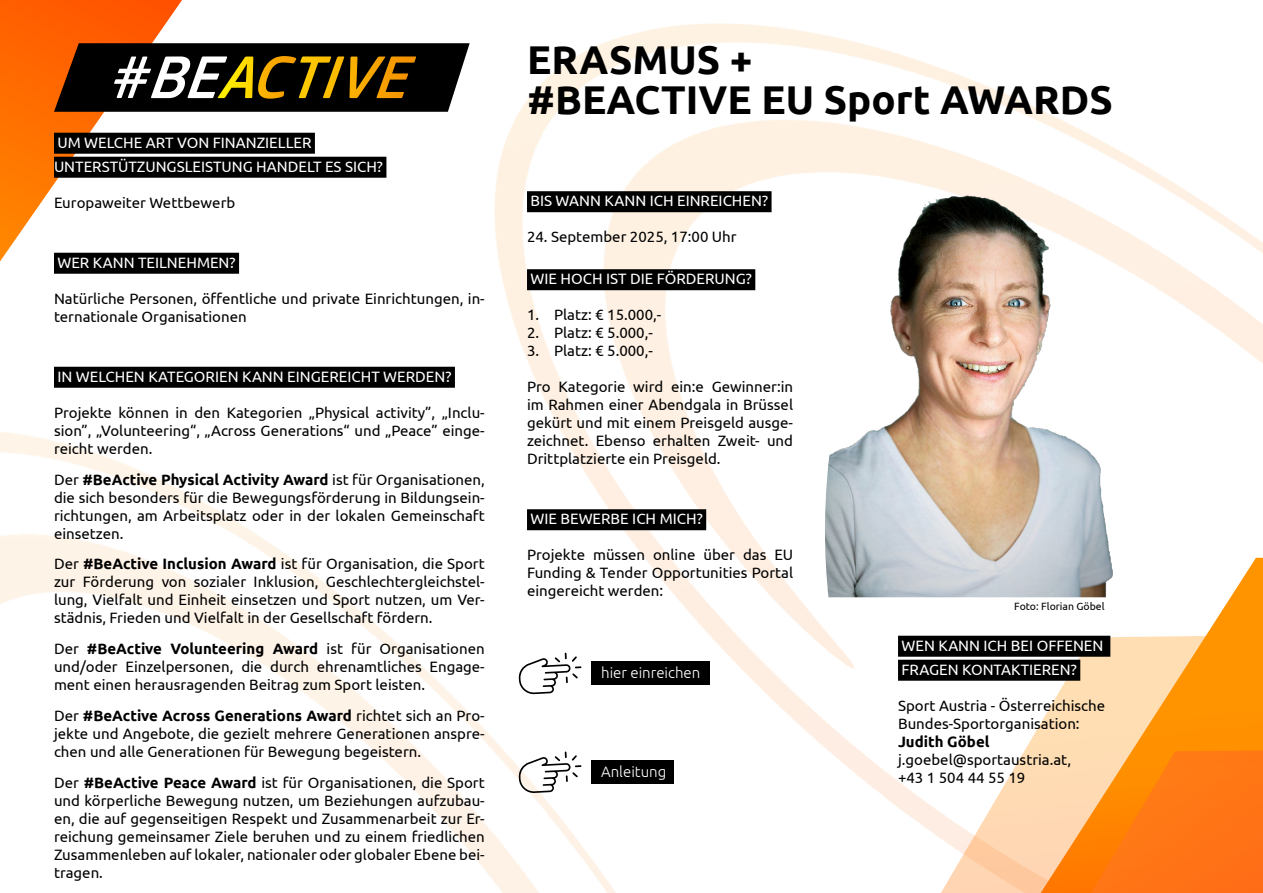
<style>
.page{position:relative;width:1263px;height:893px;background:#fff}
.page>*{position:absolute;margin:0;border:0;box-sizing:border-box;transform-origin:0 0}
.t1{font:700 40.2px/40px "Ubuntu";color:#000}
.t2{font:15px/18px "Ubuntu";color:#000;text-align:justify}
.t3{font:15px/24px "Ubuntu";color:#fff}
.t4{font:300 15px "Ubuntu";color:#fff}
.t5{font:700 15px "Ubuntu";color:#000}
.t6{font:10.5px "Ubuntu";color:#000}
.s1{font-weight:700}
</style>
<div class="page">
<img style="left:0;top:432px;width:453px;height:399px">
<img style="left:453px;top:23px;width:810px;height:870px">
<svg style="left:0;top:0;width:182px;height:261px"></svg>
<svg style="left:1041px;top:558px;width:222px;height:77px"></svg>
<svg style="left:867px;top:635px;width:396px;height:258px"></svg>
<svg style="left:1017px;top:750px;width:246px;height:143px;background:#fe943e"></svg>
<img style="left:825px;top:151px;width:296px;height:446px">
<div style="left:54px;top:133px;width:261px;height:21px;background:#000"></div>
<div style="left:54px;top:157px;width:332px;height:21px;background:#000"></div>
<div style="left:54px;top:253px;width:185px;height:21px;background:#000"></div>
<div style="left:54px;top:367px;width:401px;height:21px;background:#000"></div>
<svg style="left:54px;top:43px;width:416px;height:69px;background:#3c301a"></svg>
<div style="left:898px;top:636px;width:212px;height:21px;background:#000"></div>
<div style="left:898px;top:660px;width:182px;height:21px;background:#000"></div>
<div style="left:527px;top:191px;width:244px;height:21px;background:#000"></div>
<div style="left:527px;top:269px;width:228px;height:21px;background:#000"></div>
<div style="left:527px;top:509px;width:179px;height:21px;background:#000"></div>
<div style="left:591px;top:661px;width:118px;height:23px;background:#000"></div>
<svg style="left:519px;top:653px;width:62px;height:41px"></svg>
<div style="left:591px;top:760px;width:83px;height:23px;background:#000"></div>
<svg style="left:519px;top:751px;width:62px;height:42px"></svg>
<p class="t3" style="left:54px;top:130px;width:330px">UM WELCHE ART VON FINANZIELLER<br>UNTERSTÜTZUNGSLEISTUNG HANDELT ES SICH?</p>
<p class="t2" style="left:54px;top:193px;width:183px">Europaweiter Wettbewerb</p>
<p class="t3" style="left:57px;top:250px;width:180px">WER KANN TEILNEHMEN?</p>
<p class="t2" style="left:54px;top:289px;width:432px">Natürliche Personen, öffentliche und private Einrichtungen, in&shy;ternationale Organisationen</p>
<p class="t3" style="left:57px;top:364px;width:395px">IN WELCHEN KATEGORIEN KANN EINGEREICHT WERDEN?</p>
<p class="t2" style="left:54px;top:403px;width:432px">Projekte können in den Kategorien „Physical activity”, „Inclu&shy;sion”, „Volunteering“, „Across Generations“ und „Peace” einge&shy;reicht werden.</p>
<p class="t2" style="left:54px;top:470px;width:432px">Der <span class="s1">#BeActive Physical Activity Award</span> ist für Organisationen, die sich besonders für die Bewegungsförderung in Bildungsein&shy;richtungen, am Arbeitsplatz oder in der lokalen Gemeinschaft einsetzen.</p>
<p class="t2" style="left:54px;top:554px;width:432px">Der <span class="s1">#BeActive Inclusion Award</span> ist für Organisation, die Sport zur Förderung von sozialer Inklusion, Geschlechtergleichstel&shy;lung, Vielfalt und Einheit einsetzen und Sport nutzen, um Ver&shy;städnis, Frieden und Vielfalt in der Gesellschaft fördern.</p>
<p class="t2" style="left:54px;top:639px;width:432px">Der <span class="s1">#BeActive Volunteering Award</span> ist für Organisationen und/oder Einzelpersonen, die durch ehrenamtliches Engage&shy;ment einen herausragenden Beitrag zum Sport leisten.</p>
<p class="t2" style="left:54px;top:706px;width:432px">Der <span class="s1">#BeActive Across Generations Award</span> richtet sich an Pro&shy;jekte und Angebote, die gezielt mehrere Generationen anspre&shy;chen und alle Generationen für Bewegung begeistern.</p>
<p class="t2" style="left:54px;top:773px;width:432px">Der <span class="s1">#BeActive Peace Award</span> ist für Organisationen, die Sport und körperliche Bewegung nutzen, um Beziehungen aufzubau&shy;en, die auf gegenseitigen Respekt und Zusammenarbeit zur Er&shy;reichung gemeinsamer Ziele beruhen und zu einem friedlichen Zusammenleben auf lokaler, nationaler oder globaler Ebene bei&shy;tragen.</p>
<h1 class="t1" style="left:527px;top:39px;width:587px">ERASMUS +<br>#BEACTIVE EU Sport AWARDS</h1>
<p class="t3" style="left:530px;top:188px;width:239px">BIS WANN KANN ICH EINREICHEN?</p>
<p class="t2" style="left:527px;top:227px;width:211px">24. September 2025, 17:00 Uhr</p>
<p class="t3" style="left:530px;top:266px;width:223px">WIE HOCH IST DIE FÖRDERUNG?</p>
<p class="t2" style="left:527px;top:305px;width:136px">1. Platz: € 15.000,-</p>
<p class="t2" style="left:527px;top:323px;width:127px">2. Platz: € 5.000,-</p>
<p class="t2" style="left:527px;top:341px;width:127px">3. Platz: € 5.000,-</p>
<p class="t2" style="left:527px;top:377px;width:268px">Pro Kategorie wird ein:e Gewinner:in im Rahmen einer Abendgala in Brüssel gekürt und mit einem Preisgeld ausge&shy;zeichnet. Ebenso erhalten Zweit- und Drittplatzierte ein Preisgeld.</p>
<p class="t3" style="left:530px;top:506px;width:174px">WIE BEWERBE ICH MICH?</p>
<p class="t2" style="left:527px;top:545px;width:268px">Projekte müssen online über das EU Funding &amp; Tender Opportunities Portal eingereicht werden:</p>
<p class="t4" style="left:601px;top:664px;width:101px">hier einreichen</p>
<p class="t4" style="left:601px;top:763px;width:67px">Anleitung</p>
<p class="t6" style="left:1014px;top:600px;width:92px">Foto: Florian Göbel</p>
<p class="t3" style="left:901px;top:633px;width:203px">WEN KANN ICH BEI OFFENEN<br>FRAGEN KONTAKTIEREN?</p>
<p class="t2" style="left:898px;top:696px;width:209px">Sport Austria - Österreichische<br>Bundes-Sportorganisation:</p>
<p class="t5" style="left:898px;top:732px;width:93px">Judith Göbel</p>
<p class="t2" style="left:898px;top:750px;width:175px">j.goebel@sportaustria.at, +43 1 504 44 55 19</p>
</div>
